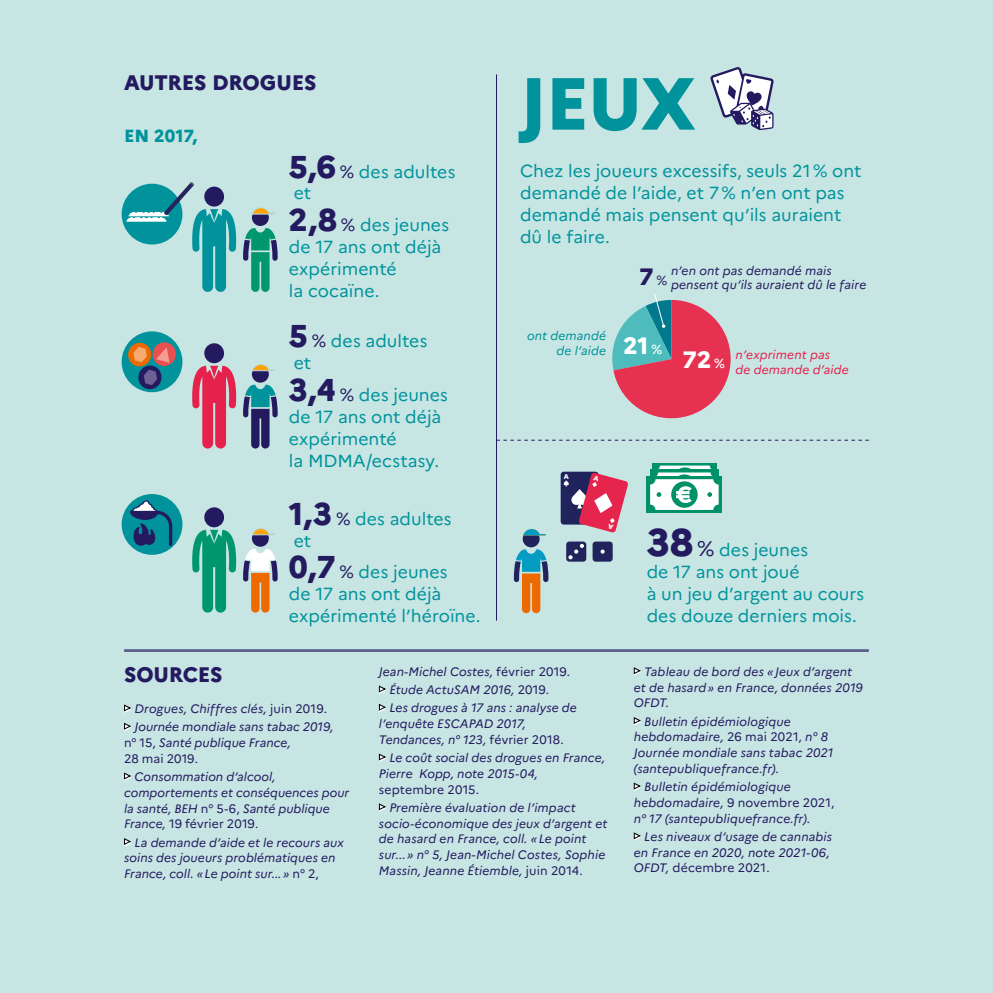
<style>
.page{position:relative;width:993px;height:993px;background:#fff}
.page>*{position:absolute;margin:0;border:0;box-sizing:border-box;transform-origin:0 0}
.t1{font:800 73.5px "Marianne";color:#00939c}
.PARAG-1{font:800 23.62px "Marianne";color:#fff}
.PARAG-1-2{font:800 23.62px "Marianne";color:#241a60}
.t2{font:800 21px "Marianne";letter-spacing:-.01em;color:#241a60}
.PARAG-1-3{font:17.5px/21.9px "Marianne";color:#00939c}
.PARAG-1-4{font:800 17.5px "Marianne";letter-spacing:.005em;color:#00939c}
.PARAG-1-5{font:italic 12.25px/15.8px "Marianne";letter-spacing:.01em;color:#241a60}
.PARAG-1-6{font:italic 12.25px/14.7px "Marianne";letter-spacing:.015em;color:#e6224c}
.PARAG-1-7{font:italic 12.25px/14.7px "Marianne";letter-spacing:.015em;color:#00939c;text-align:right}
.t3{font:800 6.83px "Marianne";color:#fff}
.s1{font-weight:800;font-size:31.5px;color:#241a60}
.s2{color:#241a60}
.s3{font-weight:400;font-size:13.12px}
.s4{font-weight:500;font-size:13.12px}
.s5{font-weight:800;font-size:38.5px;color:#241a60}
.s6{font-size:21px;color:#241a60}
.s7{font-style:normal}
</style>
<div class="page">
<div style="left:0;top:0;width:992px;height:992px;background:#c7e5e3"></div>
<svg style="left:192px;top:507px;width:44px;height:105px"></svg>
<svg style="left:243px;top:528px;width:34px;height:84px"></svg>
<svg style="left:192px;top:343px;width:44px;height:105px"></svg>
<svg style="left:243px;top:364px;width:34px;height:84px"></svg>
<hr style="left:496px;top:74px;width:1px;height:546px;background:#241a60">
<svg style="left:612px;top:294px;width:118px;height:124px"></svg>
<hr style="left:124px;top:649px;width:744px;height:1px;background:#241a60">
<hr style="left:124px;top:650px;width:744px;height:1px;background:#241a60">
<svg style="left:124px;top:704px;width:7px;height:8px"></svg>
<svg style="left:124px;top:722px;width:7px;height:9px"></svg>
<svg style="left:124px;top:772px;width:7px;height:8px"></svg>
<svg style="left:124px;top:838px;width:7px;height:8px"></svg>
<svg style="left:378px;top:685px;width:8px;height:8px"></svg>
<svg style="left:378px;top:703px;width:8px;height:9px"></svg>
<svg style="left:378px;top:753px;width:8px;height:8px"></svg>
<svg style="left:378px;top:803px;width:8px;height:8px"></svg>
<svg style="left:633px;top:667px;width:7px;height:8px"></svg>
<svg style="left:633px;top:717px;width:7px;height:8px"></svg>
<svg style="left:633px;top:782px;width:7px;height:8px"></svg>
<svg style="left:633px;top:832px;width:7px;height:8px"></svg>
<svg style="left:497px;top:439px;width:371px;height:1px"></svg>
<svg style="left:243px;top:207px;width:34px;height:85px"></svg>
<svg style="left:710px;top:67px;width:63px;height:63px"></svg>
<div style="left:566px;top:541px;width:20px;height:20px;background:#21245c;border-radius:3px"></div>
<svg style="left:568px;top:543px;width:15px;height:16px"></svg>
<div style="left:592px;top:541px;width:20px;height:20px;background:#21245c;border-radius:3px"></div>
<svg style="left:600px;top:549px;width:4px;height:4px"></svg>
<svg style="left:513px;top:529px;width:35px;height:84px"></svg>
<div style="left:560px;top:471px;width:38px;height:53px;background:#21245c;border-radius:3px"></div>
<div style="left:652px;top:463px;width:65px;height:31px;background:#009168"></div>
<svg style="left:655px;top:465px;width:59px;height:27px"></svg>
<svg style="left:673px;top:467px;width:23px;height:23px"></svg>
<div style="left:650px;top:469px;width:68px;height:34px;background:#009168"></div>
<svg style="left:653px;top:472px;width:62px;height:28px"></svg>
<svg style="left:646px;top:476px;width:76px;height:36px"></svg>
<div style="left:650px;top:479px;width:68px;height:30px;background:#fff;border-radius:5px"></div>
<svg style="left:656px;top:476px;width:8px;height:21px"></svg>
<svg style="left:704px;top:476px;width:8px;height:21px"></svg>
<div style="left:671px;top:481px;width:26px;height:26px;background:#009168;border-radius:50%"></div>
<svg style="left:675px;top:472px;width:16px;height:31px"></svg>
<div style="left:122px;top:494px;width:60px;height:60px;background:#00939c;border-radius:50%"></div>
<svg style="left:130px;top:500px;width:42px;height:46px"></svg>
<div style="left:122px;top:331px;width:60px;height:61px;background:#00939c;border-radius:50%"></div>
<svg style="left:127px;top:341px;width:50px;height:49px"></svg>
<div style="left:122px;top:184px;width:60px;height:60px;background:#00939c;border-radius:50%"></div>
<svg style="left:126px;top:182px;width:110px;height:110px"></svg>
<svg style="left:563px;top:472px;width:65px;height:60px"></svg>
<h3 class="t2" style="left:124px;top:70px;width:194px">AUTRES DROGUES</h3>
<p class="PARAG-1-4" style="left:124px;top:125px;width:74px">EN 2017,</p>
<p class="PARAG-1-3" style="left:289px;top:160px;width:168px"><span class="s1">5,6</span> <span class="s2">%</span> des adultes</p>
<p class="PARAG-1-3" style="left:293px;top:182px;width:19px">et</p>
<p class="PARAG-1-3" style="left:289px;top:214px;width:162px"><span class="s1">2,8</span> <span class="s2">%</span> des jeunes de 17 ans ont déjà expérimenté<br>la cocaïne.</p>
<p class="PARAG-1-3" style="left:289px;top:330px;width:140px"><span class="s1">5</span> <span class="s2">%</span> des adultes</p>
<p class="PARAG-1-3" style="left:293px;top:352px;width:19px">et</p>
<p class="PARAG-1-3" style="left:289px;top:384px;width:160px"><span class="s1">3,4</span> <span class="s2">%</span> des jeunes de 17 ans ont déjà expérimenté<br>la MDMA/ecstasy.</p>
<p class="PARAG-1-3" style="left:289px;top:507px;width:164px"><span class="s1">1,3</span> <span class="s2">%</span> des adultes</p>
<p class="PARAG-1-3" style="left:293px;top:529px;width:19px">et</p>
<p class="PARAG-1-3" style="left:289px;top:561px;width:193px"><span class="s1">0,7</span> <span class="s2">%</span> des jeunes<br>de 17 ans ont déjà expérimenté l’héroïne.</p>
<h2 class="t1" style="left:519px;top:59px;width:178px">JEUX</h2>
<p class="PARAG-1-3" style="left:520px;top:160px;width:343px">Chez les joueurs excessifs, seuls 21% ont demandé de l’aide, et 7% n’en ont pas demandé mais pensent qu’ils auraient dû le faire.</p>
<p class="PARAG-1-7" style="left:527px;top:328px;width:80px">ont demandé de l’aide</p>
<p class="PARAG-1-2" style="left:639px;top:262px;width:29px">7<span class="s3">%</span></p>
<p class="PARAG-1-5" style="left:670px;top:263px;width:197px;line-height:14.7px">n’en ont pas demandé mais pensent qu’ils auraient dû le faire</p>
<p class="PARAG-1" style="left:623px;top:331px;width:40px">21 <span class="s4">%</span></p>
<p class="PARAG-1" style="left:682px;top:345px;width:44px">72<span class="s4">%</span></p>
<p class="PARAG-1-6" style="left:735px;top:347px;width:115px">n’expriment pas<br>de demande d’aide</p>
<p class="t3" style="left:563px;top:472px;width:7px">A</p>
<p class="PARAG-1-3" style="left:646px;top:539px;width:219px"><span class="s5">38</span> <span class="s6">%</span> des jeunes<br>de 17 ans ont joué<br>à un jeu d’argent au cours des douze derniers mois.</p>
<h3 class="t2" style="left:124px;top:661px;width:100px">SOURCES</h3>
<p class="PARAG-1-5" style="left:134px;top:700px;width:194px">Drogues, Chiffres clés, <span class="s7">juin 2019.</span></p>
<p class="PARAG-1-5" style="left:124px;top:718px;width:211px;text-indent:10px">Journée mondiale sans tabac 2019, <span class="s7">n° 15,</span> Santé publique France,<br><span class="s7">28 mai 2019.</span></p>
<p class="PARAG-1-5" style="left:124px;top:768px;width:227px;text-indent:10px">Consommation d’alcool, comportements et conséquences pour la santé, BEH <span class="s7">n° 5-6,</span> Santé publique<br>France, <span class="s7">19 février 2019.</span></p>
<p class="PARAG-1-5" style="left:124px;top:834px;width:221px;text-indent:10px">La demande d’aide et le recours aux soins des joueurs problématiques en<br>France, coll. «Le point sur...» <span class="s7">n° 2,</span></p>
<p class="PARAG-1-5" style="left:379px;top:663px;width:193px">Jean-Michel Costes, <span class="s7">février 2019.</span></p>
<p class="PARAG-1-5" style="left:389px;top:681px;width:161px">Étude ActuSAM 2016, <span class="s7">2019.</span></p>
<p class="PARAG-1-5" style="left:379px;top:699px;width:199px;text-indent:10px">Les drogues à 17 ans : analyse de l’enquête ESCAPAD 2017,<br>Tendances, n° 123, <span class="s7">février 2018.</span></p>
<p class="PARAG-1-5" style="left:379px;top:749px;width:227px;text-indent:10px">Le coût social des drogues en France,<br>Pierre Kopp, note 2015-04, <span class="s7">septembre 2015.</span></p>
<p class="PARAG-1-5" style="left:379px;top:799px;width:230px;text-indent:10px">Première évaluation de l’impact socio-économique des jeux d’argent et de hasard en France, coll. «Le point sur...» n° 5, Jean-Michel Costes, Sophie Massin, Jeanne Étiemble, <span class="s7">juin 2014.</span></p>
<p class="PARAG-1-5" style="left:633px;top:663px;width:230px;text-indent:10px">Tableau de bord des «Jeux d’argent et de hasard» en France, données 2019<br>OFDT.</p>
<p class="PARAG-1-5" style="left:633px;top:713px;width:201px;text-indent:10px">Bulletin épidémiologique hebdomadaire, <span class="s7">26 mai 2021,</span> n° 8<br>Journée mondiale sans tabac 2021 (santepubliquefrance.fr).</p>
<p class="PARAG-1-5" style="left:633px;top:778px;width:202px;text-indent:10px">Bulletin épidémiologique hebdomadaire, <span class="s7">9 novembre 2021, </span>n° 17 (santepubliquefrance.fr).</p>
<p class="PARAG-1-5" style="left:633px;top:828px;width:200px;text-indent:10px">Les niveaux d’usage de cannabis en France en 2020, note 2021-06,<br>OFDT, <span class="s7">décembre 2021.</span></p>
</div>
